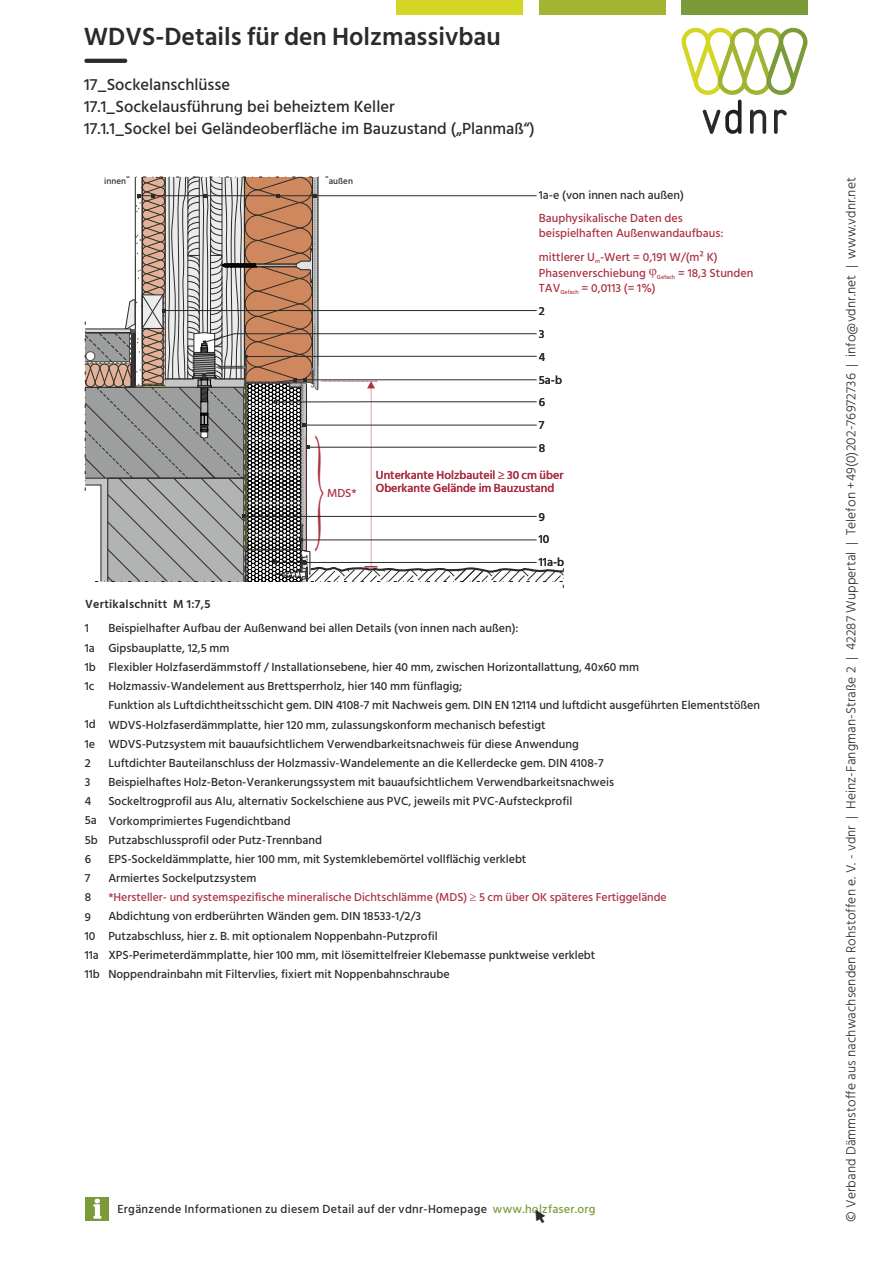
<style>
.page{position:relative;width:893px;height:1263px;background:#fff}
.page>*{position:absolute;margin:0;border:0;box-sizing:border-box;transform-origin:0 0}
.t1{font:600 25.5px "Hind";color:#2b2a29}
.t2{font:500 16.5px/22.5px "Hind";color:#2b2a29}
.t3{font:300 13.5px "Hind";letter-spacing:.005em;color:#2b2a29}
.t4{font:500 12px/19.2px "Hind";color:#2b2a29}
.t5{font:500 12px/15.8px "Hind";color:#ac3142}
.t6{font:500 12px "Hind";letter-spacing:.025em;color:#2b2a29}
.t7{font:600 12px "Hind";letter-spacing:.025em;color:#2b2a29}
.t8{font:500 11.85px "Hind";color:#ac3142}
.t9{font:500 9px "Hind";color:#2b2a29}
.t10{font:500 6px "Hind";color:#ac3142}
.s1{color:#7b9b3b}
</style>
<div class="page">
<div style="left:397px;top:0;width:126px;height:14px;background:#d3d724"></div>
<div style="left:539px;top:0;width:126px;height:14px;background:#a2b432"></div>
<div style="left:681px;top:0;width:126px;height:14px;background:#7b9b3b"></div>
<svg style="left:681px;top:28px;width:127px;height:106px"></svg>
<svg style="left:86px;top:59px;width:39px;height:4px"></svg>
<div style="left:85px;top:1196px;width:24px;height:24px;background:#7b9b3b"></div>
<svg style="left:94px;top:1198px;width:7px;height:21px"></svg>
<svg style="left:84px;top:176px;width:480px;height:412px"></svg>
<h1 class="t1" style="left:84px;top:21px;width:418px">WDVS-Details für den Holzmassivbau</h1>
<h2 class="t2" style="left:84px;top:73px;width:452px">17_Sockelanschlüsse<br>17.1_Sockelausführung bei beheiztem Keller<br>17.1.1_Sockel bei Geländeoberfläche im Bauzustand („Planmaß“)</h2>
<p class="t9" style="left:104px;top:175px;width:23px">innen</p>
<p class="t9" style="left:329px;top:176px;width:26px">außen</p>
<p class="t5" style="left:327px;top:485px;width:31px">MDS*</p>
<p class="t4" style="left:539px;top:185px;width:147px">1a-e (von innen nach außen)</p>
<p class="t5" style="left:539px;top:210px;width:186px;line-height:15.3px">Bauphysikalische Daten des beispielhaften Außenwandaufbaus:</p>
<p class="t5" style="left:539px;top:248px;width:216px">mittlerer U<sub>m</sub>-Wert = 0,191 W/(m² K)<br>Phasenverschiebung <sub>Gefach</sub> = 18,3 Stunden<br>TAV</p>
<p class="t5" style="left:582px;top:280px;width:76px">= 0,0113 (= 1%)</p>
<p class="t10" style="left:560px;top:289px;width:20px">Gefach</p>
<p class="t4" style="left:539px;top:300px;width:25px;line-height:22.8px">2<br>3<br>4<br>5a-b<br>6<br>7<br>8</p>
<p class="t5" style="left:376px;top:467px;width:189px">Unterkante Holzbauteil 30 cm über</p>
<p class="t5" style="left:376px;top:480px;width:180px">Oberkante Gelände im Bauzustand</p>
<p class="t4" style="left:539px;top:505px;width:27px;line-height:22.8px">9<br>10<br>11a-b</p>
<p class="t7" style="left:85px;top:597px;width:127px">Vertikalschnitt M 1:7,5</p>
<p class="t4" style="left:85px;top:618px;width:13px">1<br>1a<br>1b<br>1c</p>
<p class="t4" style="left:85px;top:715px;width:17px">1d<br>1e<br>2<br>3<br>4<br>5a<br>5b<br>6<br>7<br>8<br>9<br>10<br>11a<br>11b</p>
<p class="t4" style="left:108px;top:619px;width:653px">Beispielhafter Aufbau der Außenwand bei allen Details (von innen nach außen):<br>Gipsbauplatte, 12,5 mm<br>Flexibler Holzfaserdämmstoff / Installationsebene, hier 40 mm, zwischen Horizontallattung, 40x60 mm Holzmassiv-Wandelement aus Brettsperrholz, hier 140 mm fünflagig;<br>Funktion als Luftdichtheitsschicht gem. DIN 4108-7 mit Nachweis gem. DIN EN 12114 und luftdicht ausgeführten Elementstößen WDVS-Holzfaserdämmplatte, hier 120 mm, zulassungskonform mechanisch befestigt<br>WDVS-Putzsystem mit bauaufsichtlichem Verwendbarkeitsnachweis für diese Anwendung<br>Luftdichter Bauteilanschluss der Holzmassiv-Wandelemente an die Kellerdecke gem. DIN 4108-7<br>Beispielhaftes Holz-Beton-Verankerungssystem mit bauaufsichtlichem Verwendbarkeitsnachweis<br>Sockeltrogprofil aus Alu, alternativ Sockelschiene aus PVC, jeweils mit PVC-Aufsteckprofil<br>Vorkomprimiertes Fugendichtband<br>Putzabschlussprofil oder Putz-Trennband<br>EPS-Sockeldämmplatte, hier 100 mm, mit Systemklebemörtel vollflächig verklebt<br>Armiertes Sockelputzsystem</p>
<p class="t8" style="left:108px;top:890px;width:560px">*Hersteller- und systemspezifische mineralische Dichtschlämme (MDS) 5 cm über OK späteres Fertiggelände</p>
<p class="t4" style="left:108px;top:906px;width:489px">Abdichtung von erdberührten Wänden gem. DIN 18533-1/2/3<br>Putzabschluss, hier z. B. mit optionalem Noppenbahn-Putzprofil<br>XPS-Perimeterdämmplatte, hier 100 mm, mit lösemittelfreier Klebemasse punktweise verklebt Noppendrainbahn mit Filtervlies, fixiert mit Noppenbahnschraube</p>
<p class="t6" style="left:117px;top:1201px;width:480px">Ergänzende Informationen zu diesem Detail auf der vdnr-Homepage <span class="s1">www.holzfaser.org</span></p>
<p class="t3" style="left:843px;top:1222px;width:1046px;rotate:-90deg">© Verband Dämmstoffe aus nachwachsenden Rohstoffen e. V. - vdnr | Heinz-Fangman-Straße 2 | 42287 Wuppertal | Telefon +49(0)202-76972736 | info@vdnr.net | www.vdnr.net</p>
</div>
